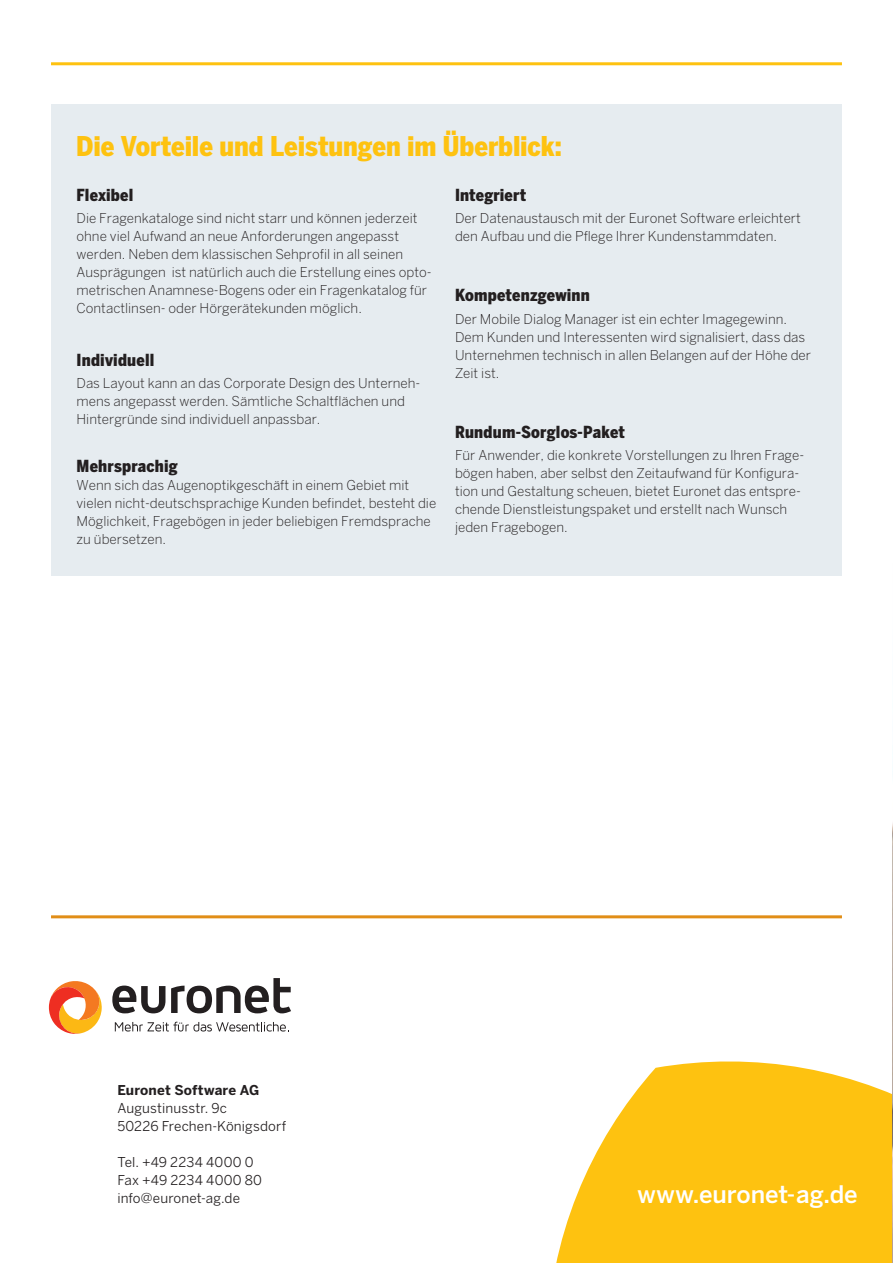
<style>
.page{position:relative;width:893px;height:1263px;background:#fff}
.page>*{position:absolute;margin:0;border:0;box-sizing:border-box;transform-origin:0 0}
.t1{font:900 condensed 27px "Benton Sans";color:#fec210}
.t2{font:500 24px "Benton Sans";letter-spacing:-.005em;color:#fff}
.t3{font:900 condensed 16.5px "Benton Sans";letter-spacing:.01em;color:#231f20}
.t4{font:300 13.5px/18px "Benton Sans";color:#231f20}
.t5{font:13.5px/18px "Benton Sans";letter-spacing:.01em;color:#231f20}
.t6{font:700 13.5px "Benton Sans";letter-spacing:.01em;color:#231f20}
</style>
<div class="page">
<svg style="left:556px;top:1061px;width:336px;height:202px;fill:#fec210"></svg>
<hr style="left:51px;top:62px;width:791px;height:3px;background:#fec210">
<svg style="left:115px;top:1022px;width:174px;height:9px"></svg>
<svg style="left:171px;top:978px;width:120px;height:35px"></svg>
<svg style="left:112px;top:985px;width:53px;height:28px"></svg>
<svg style="left:49px;top:981px;width:53px;height:53px"></svg>
<hr style="left:51px;top:915px;width:791px;height:3px;background:#e18e17">
<div style="left:51px;top:104px;width:791px;height:471px;background:#e6ecf0"></div>
<img style="left:892px;top:823px;width:1px;height:440px">
<h1 class="t1" style="left:76px;top:130px;width:487px">Die Vorteile und Leistungen im Überblick:</h1>
<p class="t3" style="left:455px;top:185px;width:73px">Integriert</p>
<p class="t4" style="left:455px;top:209px;width:347px">Der Datenaustausch mit der Euronet Software erleichtert den Aufbau und die Pflege Ihrer Kundenstammdaten.</p>
<p class="t3" style="left:77px;top:185px;width:58px">Flexibel</p>
<p class="t4" style="left:77px;top:209px;width:357px">Die Fragenkataloge sind nicht starr und können jederzeit ohne viel Aufwand an neue Anforderungen angepasst werden. Neben dem klassischen Sehprofil in all seinen Ausprägungen ist natürlich auch die Erstellung eines opto&shy;metrischen Anamnese-Bogens oder ein Fragenkatalog für Contactlinsen- oder Hörgerätekunden möglich.</p>
<p class="t3" style="left:77px;top:350px;width:79px">Individuell</p>
<p class="t4" style="left:77px;top:374px;width:345px">Das Layout kann an das Corporate Design des Unterneh&shy;mens angepasst werden. Sämtliche Schaltflächen und<br>Hintergründe sind individuell anpassbar.</p>
<p class="t3" style="left:77px;top:456px;width:103px">Mehrsprachig</p>
<p class="t4" style="left:77px;top:476px;width:361px">Wenn sich das Augenoptikgeschäft in einem Gebiet mit vielen nicht-deutschsprachige Kunden befindet, besteht die Möglichkeit, Fragebögen in jeder beliebigen Fremdsprache zu übersetzen.</p>
<p class="t3" style="left:455px;top:286px;width:136px">Kompetenzgewinn</p>
<p class="t4" style="left:455px;top:310px;width:358px">Der Mobile Dialog Manager ist ein echter Imagegewinn.<br>Dem Kunden und Interessenten wird signalisiert, dass das Unternehmen technisch in allen Belangen auf der Höhe der Zeit ist.</p>
<p class="t3" style="left:455px;top:422px;width:171px">Rundum-Sorglos-Paket</p>
<p class="t4" style="left:455px;top:446px;width:351px">Für Anwender, die konkrete Vorstellungen zu Ihren Frage&shy;bögen haben, aber selbst den Zeitaufwand für Konfigura&shy;tion und Gestaltung scheuen, bietet Euronet das entspre&shy;chende Dienstleistungspaket und erstellt nach Wunsch jeden Fragebogen.</p>
<p class="t6" style="left:117px;top:1081px;width:144px">Euronet Software AG</p>
<p class="t5" style="left:117px;top:1098px;width:170px">Augustinusstr. 9c<br>50226 Frechen-Königsdorf</p>
<p class="t5" style="left:117px;top:1152px;width:146px">Tel. +49 2234 4000 0<br>Fax +49 2234 4000 80 info@euronet-ag.de</p>
<h2 class="t2" style="left:638px;top:1179px;width:222px">www.euronet-ag.de</h2>
</div>
